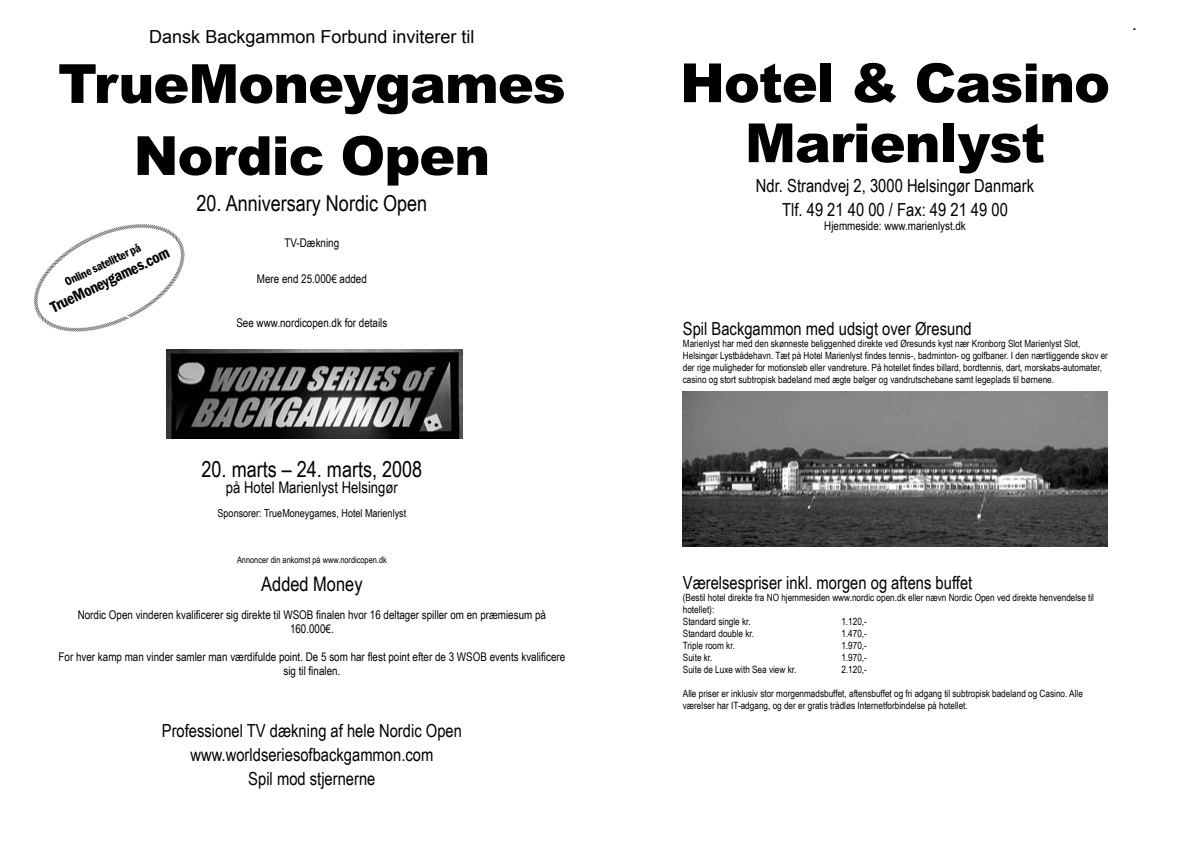
<style>
.page{position:relative;width:1191px;height:842px;background:#fff}
.page>*{position:absolute;margin:0;border:0;box-sizing:border-box;transform-origin:0 0}
.t1{font:900 54px/60px "Arial";letter-spacing:-.02em;color:#000;text-align:center}
.t2{font:22px "Arial Narrow";color:#000}
.t3{font:20px "Arial Narrow";color:#000}
.t4{font:18px/24px "Arial Narrow";color:#000;text-align:center}
.t5{font:18px "Arial";color:#000}
.t6{font:16px "Arial Narrow";color:#000}
.t7{font:600 condensed 16px "Franklin Gothic";color:#000}
.t8{font:12px/14px "Arial Narrow";color:#000;text-align:center}
.t9{font:600 condensed 12px "Franklin Gothic";color:#000}
.t10{font:11px "Arial Narrow";color:#000}
.t11{font:10px/12px "Arial Narrow";color:#000}
.t12{font:9px "Arial Narrow";color:#000}
</style>
<div class="page">
<hr style="left:1133px;top:28px;width:2px;height:20px;background:#000">
<div style="left:964px;top:30px;width:213px;height:55px;background:#fff"></div>
<img style="left:682px;top:392px;width:425px;height:155px">
<img style="left:166px;top:350px;width:297px;height:88px">
<svg style="left:33px;top:224px;width:170px;height:131px"></svg>
<h3 class="t5" style="left:149px;top:25px;width:327px">Dansk Backgammon Forbund inviterer til</h3>
<h1 class="t1" style="left:58px;top:46px;width:509px;line-height:72px">TrueMoneygames<br>Nordic Open</h1>
<h2 class="t2" style="left:196px;top:187px;width:232px">20. Anniversary Nordic Open</h2>
<p class="t8" style="left:284px;top:235px;width:56px">TV-Dækning</p>
<p class="t8" style="left:257px;top:271px;width:111px">Mere end 25.000€ added</p>
<p class="t8" style="left:236px;top:315px;width:152px">See www.nordicopen.dk for details</p>
<p class="t9" style="left:62px;top:276px;width:84px;rotate:-26deg">Online satelitter på</p>
<h3 class="t7" style="left:47px;top:298px;width:131px;rotate:-26deg">TrueMoneygames.com</h3>
<h2 class="t2" style="left:201px;top:453px;width:222px">20. marts – 24. marts, 2008</h2>
<h3 class="t6" style="left:226px;top:476px;width:174px">på Hotel Marienlyst Helsingør</h3>
<p class="t10" style="left:218px;top:505px;width:190px">Sponsorer: TrueMoneygames, Hotel Marienlyst</p>
<p class="t12" style="left:237px;top:553px;width:151px">Annoncer din ankomst på www.nordicopen.dk</p>
<h3 class="t3" style="left:261px;top:569px;width:103px">Added Money</h3>
<p class="t8" style="left:78px;top:607px;width:470px">Nordic Open vinderen kvalificerer sig direkte til WSOB finalen hvor 16 deltager spiller om en præmiesum på<br>160.000€.</p>
<p class="t8" style="left:59px;top:649px;width:508px">For hver kamp man vinder samler man værdifulde point. De 5 som har flest point efter de 3 WSOB events kvalificere sig til finalen.</p>
<h3 class="t4" style="left:162px;top:718px;width:302px">Professionel TV dækning af hele Nordic Open www.worldseriesofbackgammon.com<br>Spil mod stjernerne</h3>
<h1 class="t1" style="left:680px;top:51px;width:431px">Hotel &amp; Casino<br>Marienlyst</h1>
<h3 class="t4" style="left:756px;top:173px;width:280px">Ndr. Strandvej 2, 3000 Helsingør Danmark<br>Tlf. 49 21 40 00 / Fax: 49 21 49 00</h3>
<p class="t8" style="left:824px;top:218px;width:143px">Hjemmeside: www.marienlyst.dk</p>
<h3 class="t4" style="left:683px;top:316px;width:290px">Spil Backgammon med udsigt over Øresund</h3>
<p class="t11" style="left:683px;top:338px;width:427px">Marienlyst har med den skønneste beliggenhed direkte ved Øresunds kyst nær Kronborg Slot Marienlyst Slot, Helsingør Lystbådehavn. Tæt på Hotel Marienlyst findes tennis-, badminton- og golfbaner. I den nærtliggende skov er der rige muligheder for motionsløb eller vandreture. På hotellet findes billard, bordtennis, dart, morskabs-automater, casino og stort subtropisk badeland med ægte bølger og vandrutschebane samt legeplads til børnene.</p>
<h3 class="t4" style="left:683px;top:570px;width:291px">Værelsespriser inkl. morgen og aftens buffet</h3>
<p class="t11" style="left:683px;top:591px;width:413px">(Bestil hotel direkte fra NO hjemmesiden www.nordic open.dk eller nævn Nordic Open ved direkte henvendelse til hotellet):<br>Standard single kr.</p>
<p class="t11" style="left:841px;top:615px;width:27px">1.120,-</p>
<p class="t11" style="left:683px;top:627px;width:73px">Standard double kr.</p>
<p class="t11" style="left:841px;top:627px;width:27px">1.470,-</p>
<p class="t11" style="left:683px;top:639px;width:54px">Triple room kr.</p>
<p class="t11" style="left:841px;top:639px;width:27px">1.970,-</p>
<p class="t11" style="left:683px;top:651px;width:31px">Suite kr.</p>
<p class="t11" style="left:841px;top:651px;width:27px">1.970,-</p>
<p class="t11" style="left:683px;top:663px;width:115px">Suite de Luxe with Sea view kr.</p>
<p class="t11" style="left:841px;top:663px;width:27px">2.120,-</p>
<p class="t11" style="left:683px;top:687px;width:401px">Alle priser er inklusiv stor morgenmadsbuffet, aftensbuffet og fri adgang til subtropisk badeland og Casino. Alle værelser har IT-adgang, og der er gratis trådløs Internetforbindelse på hotellet.</p>
</div>
